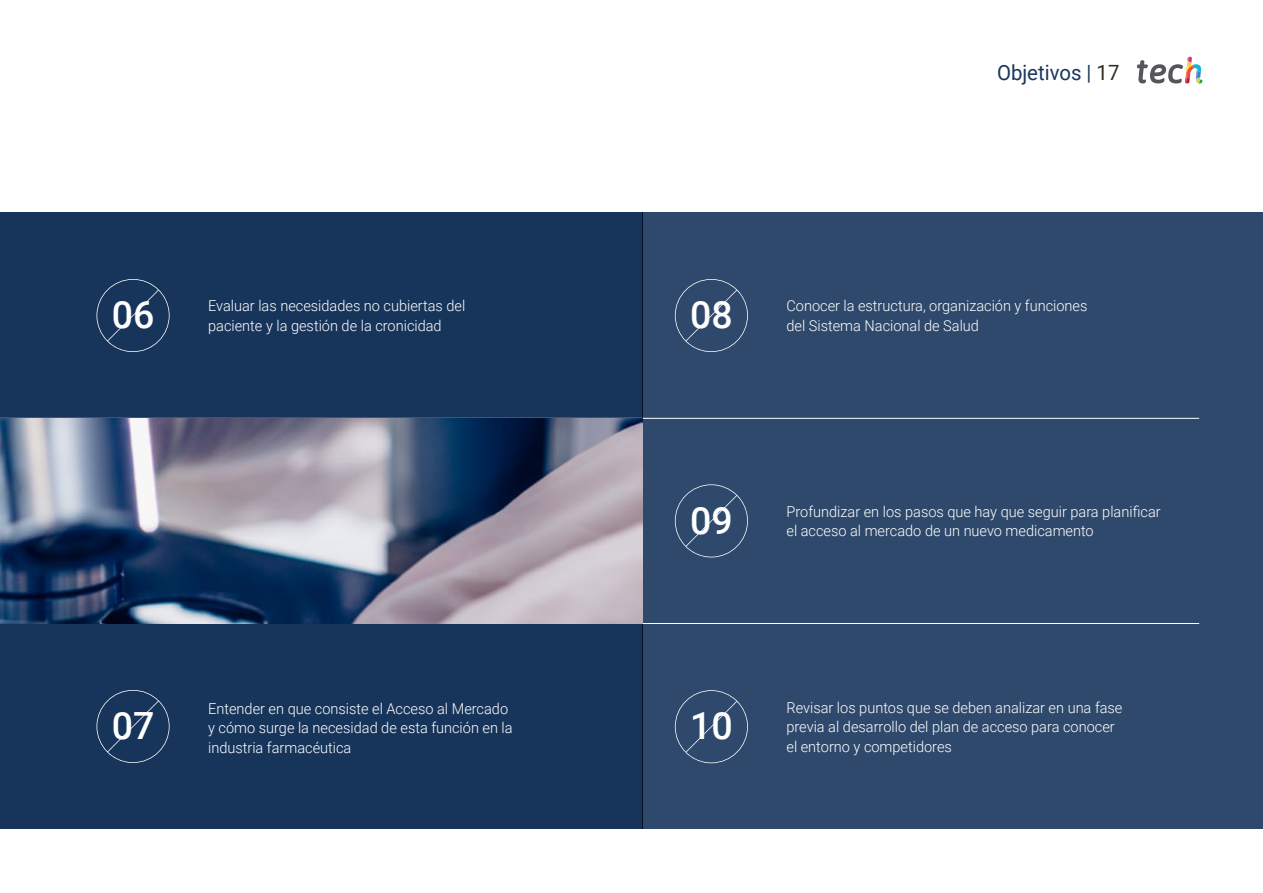
<style>
.page{position:relative;width:1263px;height:893px;background:#fff}
.page>*{position:absolute;margin:0;border:0;box-sizing:border-box;transform-origin:0 0}
.t1{font:500 37.5px "Roboto";color:#fff}
.t2{font:21px "Roboto";color:#1a355c}
.t3{font:300 15px/19.5px "Roboto";color:#fff}
.s1{color:#312e20}
</style>
<div class="page">
<svg style="left:1137px;top:57px;width:65px;height:27px"></svg>
<div style="left:0;top:213px;width:642px;height:616px;background:#17355b"></div>
<div style="left:642px;top:213px;width:621px;height:616px;background:#2e496b"></div>
<svg style="left:97px;top:279px;width:73px;height:73px"></svg>
<svg style="left:97px;top:690px;width:73px;height:73px"></svg>
<svg style="left:675px;top:279px;width:73px;height:73px"></svg>
<svg style="left:675px;top:484px;width:73px;height:73px"></svg>
<svg style="left:675px;top:690px;width:73px;height:73px"></svg>
<hr style="left:0;top:418px;width:1199px;height:1px;background:#fff">
<hr style="left:0;top:623px;width:1199px;height:1px;background:#fff">
<img style="left:0;top:418px;width:642px;height:205px">
<h1 class="t1" style="left:112px;top:289px;width:44px">06</h1>
<p class="t3" style="left:208px;top:296px;width:259px">Evaluar las necesidades no cubiertas del</p>
<p class="t3" style="left:208px;top:315px;width:235px">paciente y la gestión de la cronicidad</p>
<h1 class="t1" style="left:112px;top:699px;width:44px">07</h1>
<p class="t3" style="left:208px;top:698px;width:306px">Entender en que consiste el Acceso al Mercado y cómo surge la necesidad de esta función en la industria farmacéutica</p>
<h2 class="t2" style="left:997px;top:57px;width:124px">Objetivos | <span class="s1">17</span></h2>
<h1 class="t1" style="left:690px;top:289px;width:44px">08</h1>
<p class="t3" style="left:786px;top:296px;width:302px">Conocer la estructura, organización y funciones del Sistema Nacional de Salud</p>
<h1 class="t1" style="left:690px;top:494px;width:44px">09</h1>
<p class="t3" style="left:786px;top:501px;width:376px">Profundizar en los pasos que hay que seguir para planificar el acceso al mercado de un nuevo medicamento</p>
<h1 class="t1" style="left:690px;top:700px;width:44px">10</h1>
<p class="t3" style="left:786px;top:697px;width:337px">Revisar los puntos que se deben analizar en una fase previa al desarrollo del plan de acceso para conocer el entorno y competidores</p>
</div>
